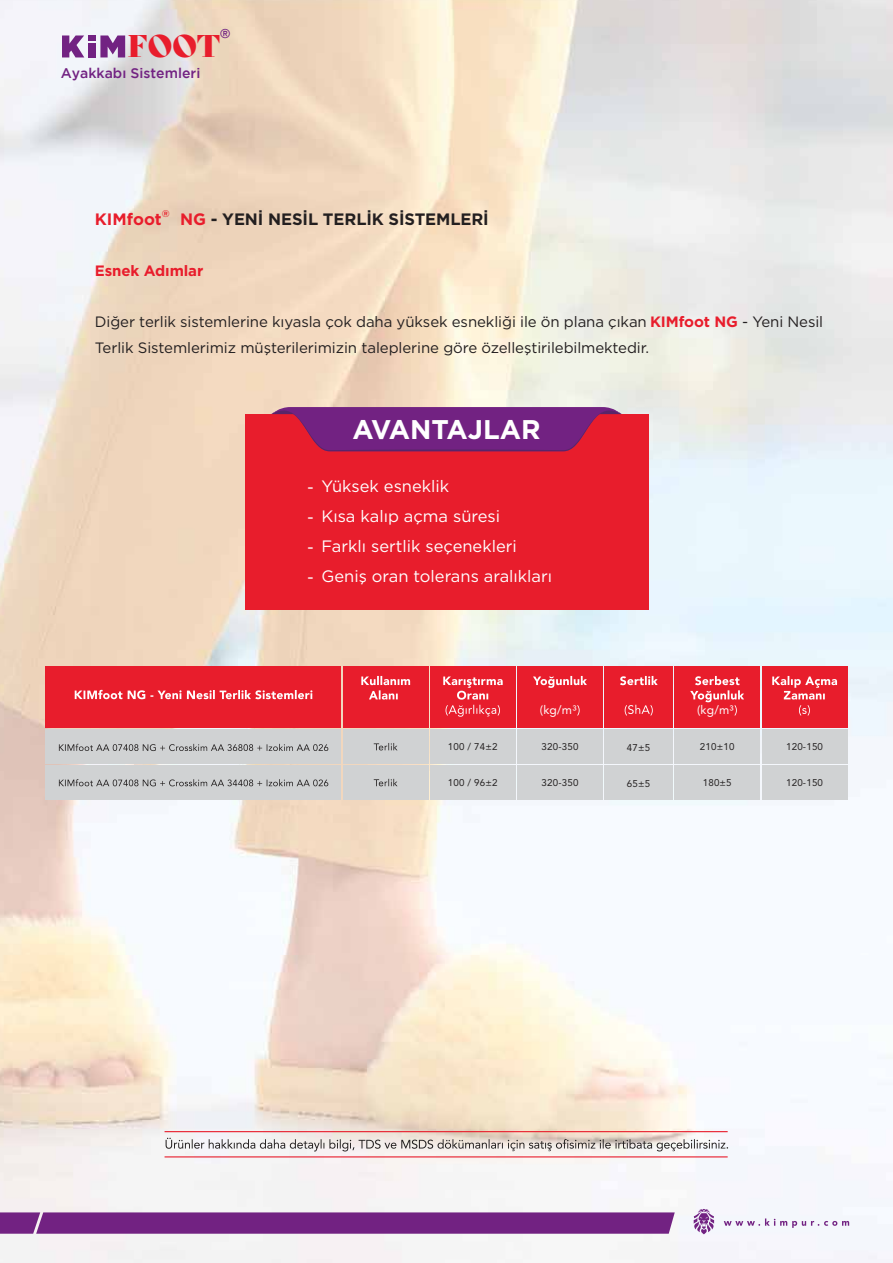
<style>
.page{position:relative;width:893px;height:1263px;background:#fff}
.page>*{position:absolute;margin:0;border:0;box-sizing:border-box;transform-origin:0 0}
.t1{font:30.6px "Bely Display";color:#e81d2c}
.t2{font:27px "Gotham Bold TR";color:#fff}
.t3{font:16.5px/30px "Gotham Book Tr";color:#fff}
.t4{font:16.5px "Gotham Bold TR";letter-spacing:-.005em;color:#231f20}
.t5{font:16.5px "Gotham Bold TR";color:#e81d2c}
.t6{font:15px/25.5px "Gotham Book Tr";letter-spacing:-.005em;color:#231f20}
.t7{font:15px "Gotham Bold TR";letter-spacing:-.005em;color:#e81d2c}
.t8{font:13.95px "Gotham Medium TR";color:#722282}
.t9{font:500 12.75px "Avenir";color:#722282}
.t10{font:12px "Avenir";letter-spacing:.02em;color:#fff}
.t11{font:9.75px "Avenir";letter-spacing:.02em;color:#232020}
.t12{font:9.6px "Gotham Bold TR";color:#e81d2c}
.s1{color:#e81d2c}
.s2{font-family:"Gotham Bold TR";color:#e81d2c}
</style>
<div class="page">
<img style="left:0;top:0;width:714px;height:956px">
<img style="left:714px;top:0;width:179px;height:806px">
<svg style="left:166px;top:1138px;width:562px;height:13px"></svg>
<hr style="left:165px;top:1131px;width:563px;height:1px;background:#e81d2c">
<hr style="left:165px;top:1156px;width:563px;height:1px;background:#e81d2c">
<div style="left:244px;top:414px;width:404px;height:196px;background:#e81d2c"></div>
<svg style="left:271px;top:396px;width:351px;height:55px"></svg>
<div style="left:46px;top:730px;width:295px;height:34px;background:#d0d2d3"></div>
<div style="left:46px;top:765px;width:295px;height:34px;background:#d0d2d3"></div>
<div style="left:46px;top:666px;width:295px;height:61px;background:#e81d2c"></div>
<svg style="left:75px;top:690px;width:237px;height:9px"></svg>
<svg style="left:59px;top:779px;width:269px;height:7px"></svg>
<div style="left:430px;top:730px;width:85px;height:34px;background:#d0d2d3"></div>
<div style="left:430px;top:765px;width:85px;height:34px;background:#d0d2d3"></div>
<div style="left:430px;top:666px;width:85px;height:61px;background:#e81d2c"></div>
<svg style="left:443px;top:676px;width:60px;height:41px"></svg>
<div style="left:517px;top:730px;width:86px;height:34px;background:#d0d2d3"></div>
<div style="left:517px;top:765px;width:86px;height:34px;background:#d0d2d3"></div>
<div style="left:517px;top:666px;width:86px;height:61px;background:#e81d2c"></div>
<svg style="left:533px;top:676px;width:54px;height:12px"></svg>
<svg style="left:577px;top:705px;width:3px;height:11px"></svg>
<div style="left:605px;top:730px;width:68px;height:34px;background:#d0d2d3"></div>
<div style="left:605px;top:765px;width:68px;height:34px;background:#d0d2d3"></div>
<div style="left:605px;top:666px;width:68px;height:61px;background:#e81d2c"></div>
<svg style="left:620px;top:676px;width:38px;height:9px"></svg>
<svg style="left:625px;top:705px;width:28px;height:11px"></svg>
<div style="left:675px;top:730px;width:85px;height:34px;background:#d0d2d3"></div>
<div style="left:675px;top:765px;width:85px;height:34px;background:#d0d2d3"></div>
<div style="left:675px;top:666px;width:85px;height:61px;background:#e81d2c"></div>
<svg style="left:690px;top:676px;width:54px;height:40px"></svg>
<div style="left:762px;top:730px;width:85px;height:34px;background:#d0d2d3"></div>
<div style="left:762px;top:765px;width:85px;height:34px;background:#d0d2d3"></div>
<div style="left:762px;top:666px;width:85px;height:61px;background:#e81d2c"></div>
<svg style="left:772px;top:676px;width:65px;height:23px"></svg>
<svg style="left:799px;top:705px;width:11px;height:11px"></svg>
<div style="left:343px;top:730px;width:85px;height:34px;background:#d0d2d3"></div>
<div style="left:343px;top:765px;width:85px;height:34px;background:#d0d2d3"></div>
<div style="left:343px;top:666px;width:85px;height:61px;background:#e81d2c"></div>
<svg style="left:361px;top:676px;width:49px;height:23px"></svg>
<svg style="left:374px;top:779px;width:23px;height:7px"></svg>
<svg style="left:374px;top:743px;width:23px;height:7px"></svg>
<svg style="left:59px;top:744px;width:269px;height:7px"></svg>
<svg style="left:724px;top:1218px;width:125px;height:10px"></svg>
<svg style="left:0;top:1212px;width:675px;height:22px"></svg>
<svg style="left:694px;top:1209px;width:20px;height:25px"></svg>
<svg style="left:62px;top:35px;width:22px;height:22px"></svg>
<div style="left:89px;top:43px;width:7px;height:14px;background:#722282"></div>
<div style="left:89px;top:35px;width:7px;height:6px;background:#722282"></div>
<svg style="left:100px;top:35px;width:25px;height:22px"></svg>
<p class="t9" style="left:220px;top:23px;width:12px">®</p>
<h1 class="t1" style="left:128px;top:22px;width:94px">FOOT</h1>
<p class="t8" style="left:61px;top:65px;width:141px">Ayakkabı Sistemleri</p>
<p class="t5" style="left:95px;top:210px;width:68px">KIMfoot</p>
<p class="t12" style="left:162px;top:208px;width:9px">®</p>
<p class="t4" style="left:180px;top:210px;width:310px"><span class="s1">NG</span> - YENİ NESİL TERLİK SİSTEMLERİ</p>
<p class="t7" style="left:95px;top:262px;width:110px">Esnek Adımlar</p>
<p class="t6" style="left:95px;top:309px;width:730px">Diğer terlik sistemlerine kıyasla çok daha yüksek esnekliği ile ön plana çıkan <span class="s2">KIMfoot NG</span> - Yeni Nesil<br>Terlik Sistemlerimiz müşterilerimizin taleplerine göre özelleştirilebilmektedir.</p>
<h2 class="t2" style="left:352px;top:414px;width:190px">AVANTAJLAR</h2>
<p class="t3" style="left:307px;top:472px;width:8px;text-align:justify">- - - -</p>
<p class="t3" style="left:321px;top:471px;width:232px">Yüksek esneklik<br>Kısa kalıp açma süresi<br>Farklı sertlik seçenekleri<br>Geniş oran tolerans aralıkları</p>
<p class="t11" style="left:448px;top:739px;width:51px">100 / 74±2</p>
<p class="t11" style="left:448px;top:775px;width:51px">100 / 96±2</p>
<p class="t10" style="left:540px;top:700px;width:38px">(kg/m³</p>
<p class="t11" style="left:542px;top:739px;width:38px">320-350</p>
<p class="t11" style="left:542px;top:775px;width:38px">320-350</p>
<p class="t11" style="left:627px;top:740px;width:25px">47±5</p>
<p class="t11" style="left:627px;top:775px;width:25px">65±5</p>
<p class="t10" style="left:697px;top:700px;width:38px">(kg/m³</p>
<p class="t11" style="left:700px;top:739px;width:36px">210±10</p>
<p class="t11" style="left:703px;top:775px;width:30px">180±5</p>
<p class="t11" style="left:786px;top:739px;width:38px">120-150</p>
<p class="t11" style="left:786px;top:775px;width:38px">120-150</p>
</div>
